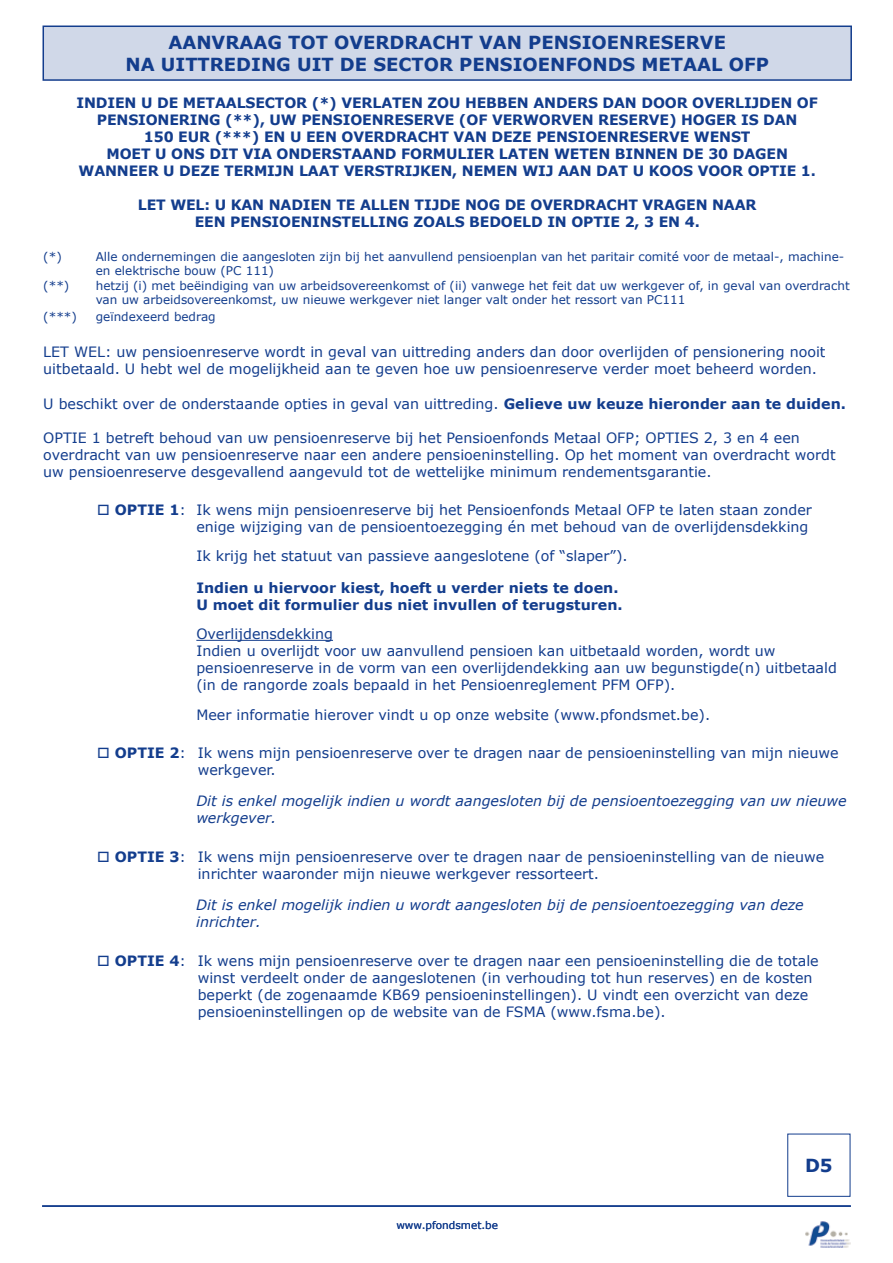
<style>
.page{position:relative;width:893px;height:1263px;background:#fff}
.page>*{position:absolute;margin:0;border:0;box-sizing:border-box;transform-origin:0 0}
.t1{font:700 18px/21.6px "Verdana";color:#133d8d;text-align:center}
.t2{font:14.25px/17.1px "Verdana";color:#133d8d}
.t3{font:700 14.25px/17.1px "Verdana";letter-spacing:-.01em;color:#133d8d;text-align:center}
.t4{font:italic 14.25px/17.1px "Verdana";color:#133d8d}
.t5{font:12px/14.4px "Verdana";color:#133d8d}
.t6{font:10.5px "Verdana";color:#133d8d}
.s1{font-weight:700}
</style>
<div class="page">
<hr style="left:42px;top:1205px;width:809px;height:2px;background:#133d8d">
<img style="left:805px;top:1221px;width:46px;height:27px">
<div style="left:43px;top:26px;width:808px;height:54px;background:#d0d8e8"></div>
<div style="left:43px;top:26px;width:809px;height:55px;border:2px solid #133d8d"></div>
<hr style="left:196px;top:640px;width:137px;height:1px;background:#133d8d">
<p class="t1" style="left:126px;top:32px;width:645px">AANVRAAG TOT OVERDRACHT VAN PENSIOENRESERVE<br>NA UITTREDING UIT DE SECTOR PENSIOENFONDS METAAL OFP</p>
<p class="t3" style="left:77px;top:94px;width:743px">INDIEN U DE METAALSECTOR (*) VERLATEN ZOU HEBBEN ANDERS DAN DOOR OVERLIJDEN OF PENSIONERING (**), UW PENSIOENRESERVE (OF VERWORVEN RESERVE) HOGER IS DAN<br>150 EUR (***) EN U EEN OVERDRACHT VAN DEZE PENSIOENRESERVE WENST<br>MOET U ONS DIT VIA ONDERSTAAND FORMULIER LATEN WETEN BINNEN DE 30 DAGEN WANNEER U DEZE TERMIJN LAAT VERSTRIJKEN, NEMEN WIJ AAN DAT U KOOS VOOR OPTIE 1.</p>
<p class="t3" style="left:138px;top:197px;width:620px">LET WEL: U KAN NADIEN TE ALLEN TIJDE NOG DE OVERDRACHT VRAGEN NAAR<br>EEN PENSIOENINSTELLING ZOALS BEDOELD IN OPTIE 2, 3 EN 4.</p>
<p class="t5" style="left:43px;top:250px;width:20px">(*)</p>
<p class="t5" style="left:96px;top:250px;width:750px">Alle ondernemingen die aangesloten zijn bij het aanvullend pensioenplan van het paritair comité voor de metaal-, machine&shy;en elektrische bouw (PC 111)</p>
<p class="t5" style="left:43px;top:278px;width:28px">(**)</p>
<p class="t5" style="left:96px;top:278px;width:755px">hetzij (i) met beëindiging van uw arbeidsovereenkomst of (ii) vanwege het feit dat uw werkgever of, in geval van overdracht van uw arbeidsovereenkomst, uw nieuwe werkgever niet langer valt onder het ressort van PC111</p>
<p class="t5" style="left:43px;top:310px;width:35px">(***)</p>
<p class="t5" style="left:96px;top:310px;width:121px">geïndexeerd bedrag</p>
<p class="t2" style="left:43px;top:344px;width:784px">LET WEL: uw pensioenreserve wordt in geval van uittreding anders dan door overlijden of pensionering nooit uitbetaald. U hebt wel de mogelijkheid aan te geven hoe uw pensioenreserve verder moet beheerd worden.</p>
<p class="t2" style="left:43px;top:395px;width:804px">U beschikt over de onderstaande opties in geval van uittreding. <span class="s1">Gelieve uw keuze hieronder aan te duiden.</span></p>
<p class="t2" style="left:43px;top:429px;width:794px">OPTIE 1 betreft behoud van uw pensioenreserve bij het Pensioenfonds Metaal OFP; OPTIES 2, 3 en 4 een overdracht van uw pensioenreserve naar een andere pensioeninstelling. Op het moment van overdracht wordt uw pensioenreserve desgevallend aangevuld tot de wettelijke minimum rendementsgarantie.</p>
<p class="t2" style="left:97px;top:501px;width:716px;text-align:right">□ <span class="s1">OPTIE 1</span>: Ik wens mijn pensioenreserve bij het Pensioenfonds Metaal OFP te laten staan zonder enige wijziging van de pensioentoezegging én met behoud van de overlijdensdekking</p>
<p class="t2" style="left:196px;top:547px;width:433px">Ik krijg het statuut van passieve aangeslotene (of “slaper”).</p>
<p class="t3" style="left:196px;top:579px;width:428px;text-align:left">Indien u hiervoor kiest, hoeft u verder niets te doen.<br>U moet dit formulier dus niet invullen of terugsturen.</p>
<p class="t2" style="left:196px;top:625px;width:642px">Overlijdensdekking<br>Indien u overlijdt voor uw aanvullend pensioen kan uitbetaald worden, wordt uw pensioenreserve in de vorm van een overlijdendekking aan uw begunstigde(n) uitbetaald (in de rangorde zoals bepaald in het Pensioenreglement PFM OFP).</p>
<p class="t2" style="left:196px;top:706px;width:515px">Meer informatie hierover vindt u op onze website (www.pfondsmet.be).</p>
<p class="t2" style="left:198px;top:745px;width:642px;text-indent:-100px">□ <span class="s1">OPTIE 2</span>: Ik wens mijn pensioenreserve over te dragen naar de pensioeninstelling van mijn nieuwe werkgever.</p>
<p class="t4" style="left:196px;top:792px;width:652px">Dit is enkel mogelijk indien u wordt aangesloten bij de pensioentoezegging van uw nieuwe werkgever.</p>
<p class="t2" style="left:198px;top:848px;width:628px;text-indent:-100px">□ <span class="s1">OPTIE 3</span>: Ik wens mijn pensioenreserve over te dragen naar de pensioeninstelling van de nieuwe inrichter waaronder mijn nieuwe werkgever ressorteert.</p>
<p class="t4" style="left:196px;top:896px;width:609px">Dit is enkel mogelijk indien u wordt aangesloten bij de pensioentoezegging van deze inrichter.</p>
<p class="t2" style="left:198px;top:952px;width:622px;text-indent:-100px">□ <span class="s1">OPTIE 4</span>: Ik wens mijn pensioenreserve over te dragen naar een pensioeninstelling die de totale winst verdeelt onder de aangeslotenen (in verhouding tot hun reserves) en de kosten beperkt (de zogenaamde KB69 pensioeninstellingen). U vindt een overzicht van deze pensioeninstellingen op de website van de FSMA (www.fsma.be).</p>
<p class="t6" style="left:396px;top:1219px;width:103px">www.pfondsmet.be</p>
<p class="t1" style="left:805px;top:1155px;width:29px">D5</p>
</div>
